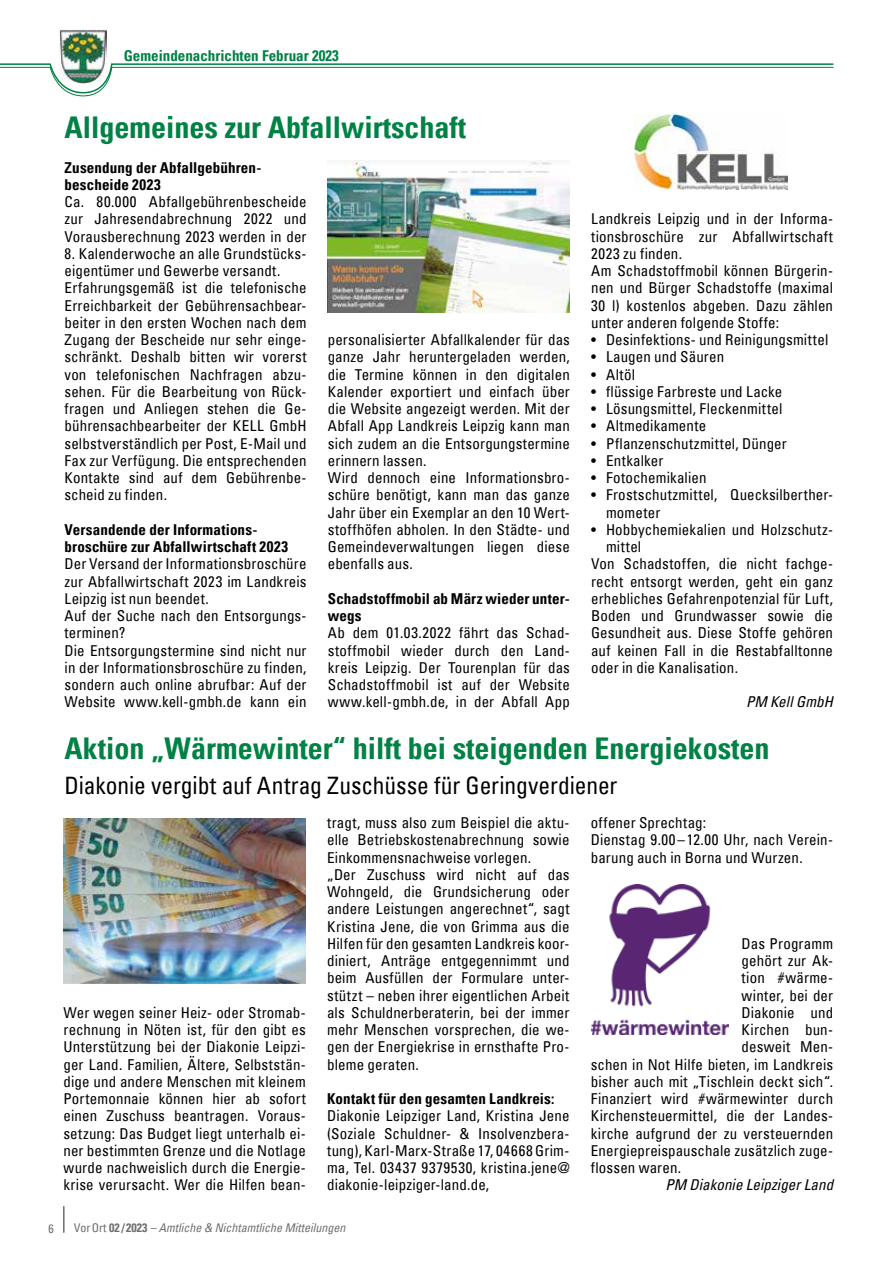
<style>
.page{position:relative;width:893px;height:1263px;background:#fff}
.page>*{position:absolute;margin:0;border:0;box-sizing:border-box;transform-origin:0 0}
.t1{font:700 condensed 30px "Univers";color:#008245}
.t2{font:condensed 24px "Univers";letter-spacing:-.005em;color:#000}
.t3{font:condensed 15px/17.2px "Univers";letter-spacing:.005em;color:#000}
.t4{font:700 condensed 15px/17.2px "Univers";letter-spacing:.01em;color:#000}
.t5{font:italic condensed 15px "Univers";letter-spacing:.005em;color:#000}
.t6{font:700 condensed 15px "Univers";color:#008245}
.t7{font:italic condensed 12px "Univers";color:#6e6e6e}
.t8{font:condensed 12px "Univers";color:#6e6e6e}
.s1{font-style:normal}
.s2{font-weight:700;font-style:normal}
</style>
<div class="page">
<hr style="left:63px;top:1206px;width:2px;height:27px;background:#6e6e6e">
<img style="left:60px;top:30px;width:47px;height:33px">
<svg style="left:0;top:63px;width:834px;height:33px"></svg>
<img style="left:63px;top:818px;width:242px;height:165px">
<img style="left:591px;top:884px;width:138px;height:150px">
<img style="left:327px;top:160px;width:243px;height:152px">
<img style="left:635px;top:115px;width:152px;height:75px">
<p class="t6" style="left:124px;top:46px;width:216px">Gemeindenachrichten Februar 2023</p>
<h1 class="t1" style="left:65px;top:109px;width:403px">Allgemeines zur Abfallwirtschaft</h1>
<p class="t4" style="left:65px;top:158px;width:198px">Zusendung der Abfallgebühren&shy;bescheide 2023</p>
<p class="t3" style="left:65px;top:193px;width:244px;text-align:justify">Ca. 80.000 Abfallgebührenbescheide zur Jahresendabrechnung 2022 und Vorausberechnung 2023 werden in der</p>
<p class="t3" style="left:65px;top:244px;width:244px">8. Kalenderwoche an alle Grundstücks&shy;eigentümer und Gewerbe versandt.<br>Erfahrungsgemäß ist die telefonische Erreichbarkeit der Gebührensachbear&shy;beiter in den ersten Wochen nach dem Zugang der Bescheide nur sehr einge&shy;schränkt. Deshalb bitten wir vorerst von telefonischen Nachfragen abzu&shy;sehen. Für die Bearbeitung von Rück&shy;fragen und Anliegen stehen die Ge&shy;bührensachbearbeiter der KELL GmbH selbstverständlich per Post, E-Mail und Fax zur Verfügung. Die entsprechenden Kontakte sind auf dem Gebührenbe&shy;scheid zu finden.</p>
<p class="t4" style="left:65px;top:521px;width:225px">Versandende der Informations&shy;broschüre zur Abfallwirtschaft 2023</p>
<p class="t3" style="left:65px;top:555px;width:244px">Der Versand der Informationsbroschüre zur Abfallwirtschaft 2023 im Landkreis Leipzig ist nun beendet.<br>Auf der Suche nach den Entsorgungs&shy;terminen?<br>Die Entsorgungstermine sind nicht nur in der Informationsbroschüre zu finden, sondern auch online abrufbar: Auf der Website www.kell-gmbh.de kann ein</p>
<p class="t3" style="left:328px;top:331px;width:244px">personalisierter Abfallkalender für das ganze Jahr heruntergeladen werden, die Termine können in den digitalen Kalender exportiert und einfach über die Website angezeigt werden. Mit der Abfall App Landkreis Leipzig kann man sich zudem an die Entsorgungstermine erinnern lassen.<br>Wird dennoch eine Informationsbro&shy;schüre benötigt, kann man das ganze Jahr über ein Exemplar an den 10 Wert&shy;stoffhöfen abholen. In den Städte- und Gemeindeverwaltungen liegen diese ebenfalls aus.</p>
<p class="t4" style="left:328px;top:590px;width:243px">Schadstoffmobil ab März wieder unter&shy;wegs</p>
<p class="t3" style="left:328px;top:624px;width:244px;text-align:justify">Ab dem 01.03.2022 fährt das Schad&shy;stoffmobil wieder durch den Land&shy;kreis Leipzig. Der Tourenplan für das Schadstoffmobil ist auf der Website www.kell-gmbh.de, in der Abfall App</p>
<p class="t3" style="left:591px;top:210px;width:244px">Landkreis Leipzig und in der Informa&shy;tionsbroschüre zur Abfallwirtschaft 2023 zu finden.<br>Am Schadstoffmobil können Bürgerin&shy;nen und Bürger Schadstoffe (maximal 30 l) kostenlos abgeben. Dazu zählen unter anderen folgende Stoffe:</p>
<p class="t3" style="left:591px;top:331px;width:239px">• Desinfektions- und Reinigungsmittel</p>
<p class="t3" style="left:591px;top:348px;width:135px">• Laugen und Säuren</p>
<p class="t3" style="left:591px;top:365px;width:45px">• Altöl</p>
<p class="t3" style="left:591px;top:382px;width:193px">• flüssige Farbreste und Lacke</p>
<p class="t3" style="left:591px;top:400px;width:193px">• Lösungsmittel, Fleckenmittel</p>
<p class="t3" style="left:591px;top:417px;width:117px">• Altmedikamente</p>
<p class="t3" style="left:591px;top:434px;width:197px">• Pflanzenschutzmittel, Dünger</p>
<p class="t3" style="left:591px;top:451px;width:74px">• Entkalker</p>
<p class="t3" style="left:591px;top:469px;width:117px">• Fotochemikalien</p>
<p class="t3" style="left:606px;top:486px;width:229px;text-indent:-15px">• Frostschutzmittel, Quecksilberther&shy;mometer</p>
<p class="t3" style="left:591px;top:520px;width:244px">• Hobbychemiekalien und Holzschutz-</p>
<p class="t3" style="left:606px;top:538px;width:37px">mittel</p>
<p class="t3" style="left:591px;top:555px;width:244px">Von Schadstoffen, die nicht fachge-</p>
<p class="t3" style="left:591px;top:572px;width:244px">recht entsorgt werden, geht ein ganz</p>
<p class="t3" style="left:591px;top:589px;width:243px">erhebliches Gefahrenpotenzial für Luft,</p>
<p class="t3" style="left:591px;top:607px;width:243px">Boden und Grundwasser sowie die</p>
<p class="t3" style="left:591px;top:624px;width:243px">Gesundheit aus. Diese Stoffe gehören</p>
<p class="t3" style="left:591px;top:641px;width:243px">auf keinen Fall in die Restabfalltonne</p>
<p class="t3" style="left:591px;top:658px;width:148px">oder in die Kanalisation.</p>
<p class="t5" style="left:746px;top:692px;width:89px">PM Kell GmbH</p>
<h1 class="t1" style="left:65px;top:730px;width:706px">Aktion „Wärmewinter“ hilft bei steigenden Energiekosten</h1>
<h2 class="t2" style="left:65px;top:769px;width:554px">Diakonie vergibt auf Antrag Zuschüsse für Geringverdiener</h2>
<p class="t3" style="left:63px;top:1003px;width:244px;text-align:justify">Wer wegen seiner Heiz- oder Stromab&shy;rechnung in Nöten ist, für den gibt es Unterstützung bei der Diakonie Leipzi&shy;ger Land. Familien, Ältere, Selbststän&shy;dige und andere Menschen mit kleinem Portemonnaie können hier ab sofort einen Zuschuss beantragen. Voraus&shy;setzung: Das Budget liegt unterhalb ei&shy;ner bestimmten Grenze und die Notlage wurde nachweislich durch die Energie&shy;krise verursacht. Wer die Hilfen bean-</p>
<p class="t3" style="left:327px;top:814px;width:244px">tragt, muss also zum Beispiel die aktu&shy;elle Betriebskostenabrechnung sowie Einkommensnachweise vorlegen.<br>„Der Zuschuss wird nicht auf das Wohngeld, die Grundsicherung oder andere Leistungen angerechnet“, sagt Kristina Jene, die von Grimma aus die Hilfen für den gesamten Landkreis koor&shy;diniert, Anträge entgegennimmt und beim Ausfüllen der Formulare unter&shy;stützt – neben ihrer eigentlichen Arbeit als Schuldnerberaterin, bei der immer mehr Menschen vorsprechen, die we&shy;gen der Energiekrise in ernsthafte Pro&shy;bleme geraten.</p>
<p class="t4" style="left:327px;top:1090px;width:229px">Kontakt für den gesamten Landkreis:</p>
<p class="t3" style="left:327px;top:1107px;width:244px;text-align:justify">Diakonie Leipziger Land, Kristina Jene (Soziale Schuldner- &amp; Insolvenzbera&shy;tung), Karl-Marx-Straße 17, 04668 Grim&shy;ma, Tel. 03437 9379530, kristina.jene@ diakonie-leipziger-land.de,</p>
<p class="t8" style="left:49px;top:1221px;width:7px">6</p>
<p class="t7" style="left:74px;top:1220px;width:273px"><span class="s1">VorOrt</span> <span class="s2">02 / 2023</span> – Amtliche &amp; Nichtamtliche Mitteilungen</p>
<p class="t3" style="left:591px;top:814px;width:244px">offener Sprechtag:<br>Dienstag 9.00–12.00 Uhr, nach Verein&shy;barung auch in Borna und Wurzen.</p>
<p class="t3" style="left:742px;top:934px;width:93px">Das Programm</p>
<p class="t3" style="left:742px;top:952px;width:93px">gehört zur Ak-</p>
<p class="t3" style="left:742px;top:969px;width:93px">tion #wärme-</p>
<p class="t3" style="left:742px;top:986px;width:93px">winter, bei der</p>
<p class="t3" style="left:742px;top:1003px;width:93px">Diakonie und</p>
<p class="t3" style="left:742px;top:1021px;width:93px">Kirchen bun-</p>
<p class="t3" style="left:742px;top:1038px;width:93px">desweit Men-</p>
<p class="t3" style="left:591px;top:1055px;width:244px">schen in Not Hilfe bieten, im Landkreis</p>
<p class="t3" style="left:591px;top:1072px;width:244px">bisher auch mit „Tischlein deckt sich“.</p>
<p class="t3" style="left:591px;top:1090px;width:244px">Finanziert wird #wärmewinter durch</p>
<p class="t3" style="left:591px;top:1107px;width:244px">Kirchensteuermittel, die der Landes-</p>
<p class="t3" style="left:591px;top:1124px;width:244px">kirche aufgrund der zu versteuernden</p>
<p class="t3" style="left:591px;top:1141px;width:244px">Energiepreispauschale zusätzlich zuge-</p>
<p class="t3" style="left:591px;top:1159px;width:92px">flossen waren.</p>
<p class="t5" style="left:665px;top:1175px;width:169px">PM Diakonie Leipziger Land</p>
</div>
